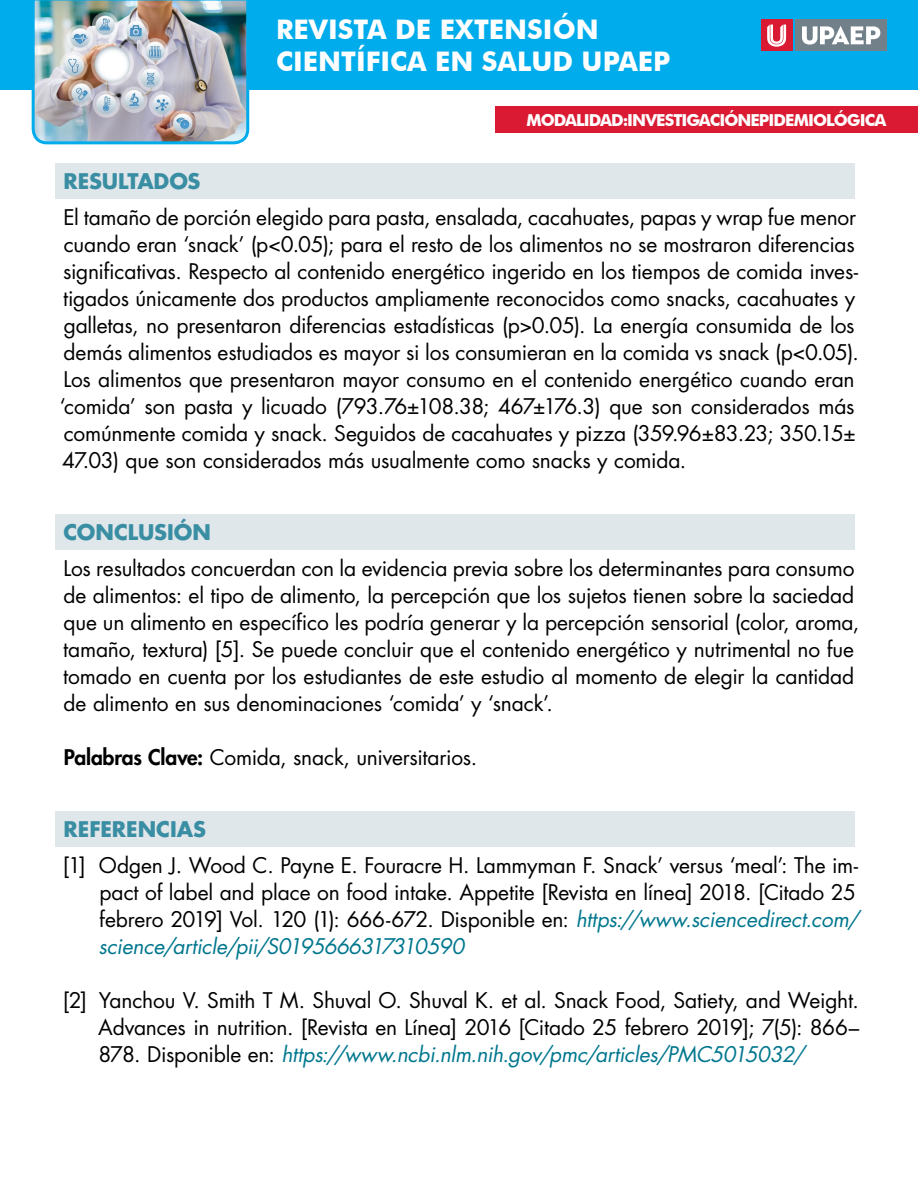
<style>
.page{position:relative;width:918px;height:1188px;background:#fff}
.page>*{position:absolute;margin:0;border:0;box-sizing:border-box;transform-origin:0 0}
.t1{font:700 27px/32.4px "Futura BT";color:#fff}
.cuerpo{font:21px/27px "Futura Std";letter-spacing:-.01em;color:#000}
.referencias{font:21px/27px "Futura Std";letter-spacing:-.01em;color:#000}
.apartado{font:700 21px "Futura Std";color:#3a8ea3}
.t2{font:700 16.5px "Futura BT";color:#fff}
.s1{font-weight:800}
.s2{font-style:italic;color:#00778e}
</style>
<div class="page">
<div style="left:0;top:0;width:918px;height:90px;background:#00aceb"></div>
<img style="left:31px;top:0;width:219px;height:145px">
<div style="left:796px;top:20px;width:91px;height:31px;background:#72808a"></div>
<svg style="left:802px;top:26px;width:78px;height:19px"></svg>
<div style="left:761px;top:20px;width:31px;height:31px;background:#da1a32"></div>
<svg style="left:767px;top:25px;width:19px;height:22px"></svg>
<div style="left:495px;top:106px;width:423px;height:27px;background:#da1a32"></div>
<div style="left:56px;top:163px;width:799px;height:36px;background:#e0e7eb"></div>
<div style="left:56px;top:514px;width:799px;height:36px;background:#e0e7eb"></div>
<div style="left:56px;top:811px;width:799px;height:36px;background:#e0e7eb"></div>
<p class="t1" style="left:276px;top:13px;width:396px">REVISTA DE EXTENSIÓN<br>CIENTÍFICA EN SALUD UPAEP</p>
<p class="t2" style="left:526px;top:110px;width:12px">MODALIDAD</p>
<p class="t2" style="left:623px;top:110px;width:15px">: INVESTIGACIÓN</p>
<p class="t2" style="left:750px;top:110px;width:11px">EPIDEMIOLÓGICA</p>
<p class="apartado" style="left:64px;top:167px;width:138px">RESULTADOS</p>
<p class="cuerpo" style="left:60px;top:204px;width:801px">El tamaño de porción elegido para pasta, ensalada, cacahuates, papas y wrap fue menor cuando eran ‘snack’ (p&lt;0.05); para el resto de los alimentos no se mostraron diferencias significativas. Respecto al contenido energético ingerido en los tiempos de comida inves&shy;tigados únicamente dos productos ampliamente reconocidos como snacks, cacahuates y galletas, no presentaron diferencias estadísticas (p&gt;0.05). La energía consumida de los demás alimentos estudiados es mayor si los consumieran en la comida vs snack (p&lt;0.05).<br>Los alimentos que presentaron mayor consumo en el contenido energético cuando eran ‘comida’ son pasta y licuado (793.76±108.38; 467±176.3) que son considerados más comúnmente comida y snack. Seguidos de cacahuates y pizza (359.96±83.23; 350.15± 47.03) que son considerados más usualmente como snacks y comida.</p>
<p class="apartado" style="left:63px;top:518px;width:149px">CONCLUSIÓN</p>
<p class="cuerpo" style="left:63px;top:555px;width:798px">Los resultados concuerdan con la evidencia previa sobre los determinantes para consumo de alimentos: el tipo de alimento, la percepción que los sujetos tienen sobre la saciedad que un alimento en específico les podría generar y la percepción sensorial (color, aroma, tamaño, textura) [5]. Se puede concluir que el contenido energético y nutrimental no fue tomado en cuenta por los estudiantes de este estudio al momento de elegir la cantidad de alimento en sus denominaciones ‘comida’ y ‘snack’.</p>
<p class="cuerpo" style="left:64px;top:744px;width:415px"><span class="s1">Palabras Clave:</span> Comida, snack, universitarios.</p>
<p class="apartado" style="left:64px;top:815px;width:144px">REFERENCIAS</p>
<p class="referencias" style="left:99px;top:852px;width:762px;text-indent:-36px">[1] Odgen J. Wood C. Payne E. Fouracre H. Lammyman F. Snack’ versus ‘meal’: The im&shy;pact of label and place on food intake. Appetite [Revista en línea] 2018. [Citado 25 febrero 2019] Vol. 120 (1): 666-672. Disponible en: <span class="s2">https://www.sciencedirect.com/ science/article/pii/S0195666317310590</span></p>
<p class="referencias" style="left:98px;top:987px;width:763px;text-align:justify;text-indent:-35px">[2] Yanchou V. Smith T M. Shuval O. Shuval K. et al. Snack Food, Satiety, and Weight.<br>Advances in nutrition. [Revista en Línea] 2016 [Citado 25 febrero 2019]; 7(5): 866– 878. Disponible en: <span class="s2">https://www.ncbi.nlm.nih.gov/pmc/articles/PMC5015032/</span></p>
</div>
